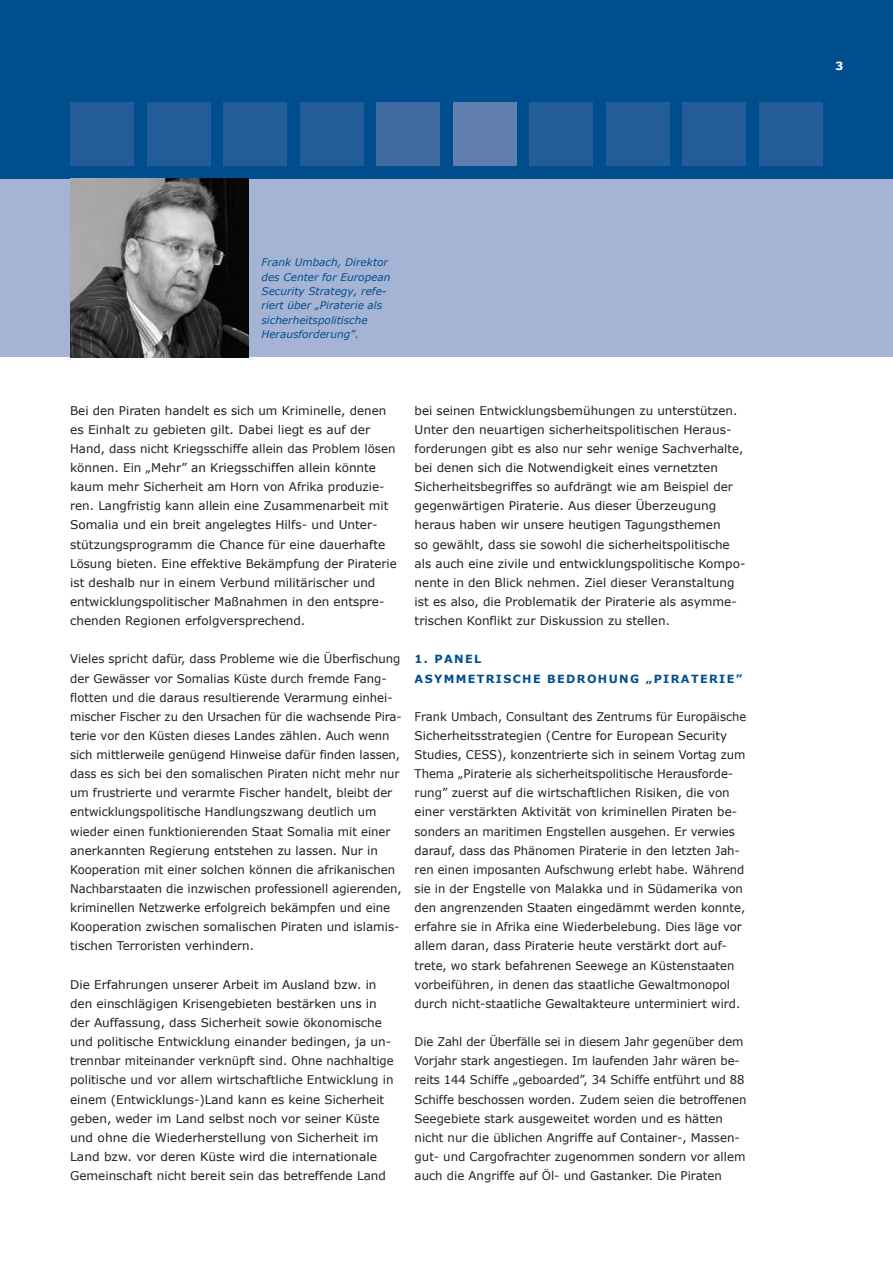
<style>
.page{position:relative;width:893px;height:1263px;background:#fff}
.page>*{position:absolute;margin:0;border:0;box-sizing:border-box;transform-origin:0 0}
.t1{font:12px/19.2px "Verdana";color:#231f20}
.t2{font:12px/19.2px "Verdana";color:#231f20;scale:.96 1}
.t3{font:700 11.25px/19.2px "Verdana";letter-spacing:.12em;color:#004e8e}
.t4{font:700 11.25px "Verdana";color:#fff}
.t5{font:italic 10.5px/14.4px "Verdana";color:#004e8e}
</style>
<div class="page">
<div style="left:0;top:179px;width:893px;height:178px;background:#a5b4d4"></div>
<div style="left:0;top:0;width:893px;height:179px;background:#004e8e"></div>
<div style="left:70px;top:102px;width:64px;height:64px;background:#235d99"></div>
<div style="left:147px;top:102px;width:63px;height:64px;background:#235d99"></div>
<div style="left:223px;top:102px;width:64px;height:64px;background:#235d99"></div>
<div style="left:606px;top:102px;width:64px;height:64px;background:#235d99"></div>
<div style="left:682px;top:102px;width:64px;height:64px;background:#235d99"></div>
<div style="left:759px;top:102px;width:64px;height:64px;background:#235d99"></div>
<div style="left:300px;top:102px;width:64px;height:64px;background:#235d99"></div>
<div style="left:376px;top:102px;width:64px;height:64px;background:#406aa1"></div>
<div style="left:453px;top:102px;width:64px;height:64px;background:#617eaf"></div>
<div style="left:529px;top:102px;width:64px;height:64px;background:#235d99"></div>
<img style="left:70px;top:179px;width:179px;height:178px">
<p class="t5" style="left:261px;top:255px;width:130px">Frank Umbach, Direktor des Center for European<br>Security Strategy, refe&shy;riert über „Piraterie als sicherheitspolitische<br>Herausforderung”.</p>
<p class="t1" style="left:70px;top:400px;width:328px">Bei den Piraten handelt es sich um Kriminelle, denen es Einhalt zu gebieten gilt. Dabei liegt es auf der Hand, dass nicht Kriegsschiffe allein das Problem lösen können. Ein „Mehr” an Kriegsschiffen allein könnte kaum mehr Sicherheit am Horn von Afrika produzie&shy;ren. Langfristig kann allein eine Zusammenarbeit mit Somalia und ein breit angelegtes Hilfs- und Unter&shy;stützungsprogramm die Chance für eine dauerhafte Lösung bieten. Eine effektive Bekämpfung der Piraterie ist deshalb nur in einem Verbund militärischer und entwicklungspolitischer Maßnahmen in den entspre&shy;chenden Regionen erfolgversprechend.</p>
<p class="t1" style="left:70px;top:649px;width:333px">Vieles spricht dafür, dass Probleme wie die Überfischung der Gewässer vor Somalias Küste durch fremde Fang&shy;flotten und die daraus resultierende Verarmung einhei&shy;mischer Fischer zu den Ursachen für die wachsende Pira&shy;terie vor den Küsten dieses Landes zählen. Auch wenn sich mittlerweile genügend Hinweise dafür finden lassen, dass es sich bei den somalischen Piraten nicht mehr nur um frustrierte und verarmte Fischer handelt, bleibt der entwicklungs politische Handlungszwang deutlich um wieder einen funktionierenden Staat Somalia mit einer anerkannten Regierung entstehen zu lassen. Nur in Kooperation mit einer solchen können die afrikanischen Nachbarstaaten die inzwischen professionell agierenden, kriminellen Netzwerke erfolgreich bekämpfen und eine Kooperation zwischen somalischen Piraten und islamis&shy;tischen Terroristen verhindern.</p>
<p class="t1" style="left:70px;top:974px;width:325px">Die Erfahrungen unserer Arbeit im Ausland bzw. in den einschlägigen Krisengebieten bestärken uns in der Auffassung, dass Sicherheit sowie ökonomische und politische Entwicklung einander bedingen, ja un&shy;trennbar miteinander verknüpft sind. Ohne nachhaltige politische und vor allem wirtschaftliche Entwicklung in einem (Entwicklungs-)Land kann es keine Sicherheit geben, weder im Land selbst noch vor seiner Küste und ohne die Wiederherstellung von Sicherheit im Land bzw. vor deren Küste wird die internationale Gemeinschaft nicht bereit sein das betreffende Land</p>
<p class="t1" style="left:415px;top:400px;width:332px">bei seinen Entwicklungsbemühungen zu unterstützen.<br>Unter den neuartigen sicherheitspolitischen Heraus&shy;forderungen gibt es also nur sehr wenige Sachverhalte, bei denen sich die Notwendigkeit eines vernetzten Sicherheitsbegriffes so aufdrängt wie am Beispiel der gegenwärtigen Piraterie. Aus dieser Überzeugung heraus haben wir unsere heutigen Tagungsthemen<br>so gewählt, dass sie sowohl die sicherheitspolitische als auch eine zivile und entwicklungspolitische Kompo&shy;nente in den Blick nehmen. Ziel dieser Veranstaltung ist es also, die Problematik der Piraterie als asymme&shy;trischen Konflikt zur Diskussion zu stellen.</p>
<p class="t3" style="left:415px;top:649px;width:329px">1. PANEL<br>ASYMMETRISCHE BEDROHUNG „PIRATERIE”</p>
<p class="t2" style="left:415px;top:706px;width:347px">Frank Umbach, Consultant des Zentrums für Euro päische Sicherheitsstrategien (Centre for European Security Studies, CESS), konzentrierte sich in seinem Vortag zum Thema „Piraterie als sicherheitspolitische Herausforde&shy;rung” zuerst auf die wirtschaftlichen Risiken, die von einer verstärkten Aktivität von kriminellen Piraten be&shy;sonders an maritimen Engstellen ausgehen. Er verwies darauf, dass das Phänomen Piraterie in den letzten Jah&shy;ren einen imposanten Aufschwung erlebt habe. Während sie in der Engstelle von Malakka und in Südamerika von den angrenzenden Staaten eingedämmt werden konnte, erfahre sie in Afrika eine Wiederbelebung. Dies läge vor allem daran, dass Piraterie heute verstärkt dort auf&shy;trete, wo stark befahrenen Seewege an Küstenstaaten vorbeiführen, in denen das staatliche Gewaltmonopol durch nicht-staatliche Gewaltakteure unterminiert wird.</p>
<p class="t1" style="left:415px;top:1032px;width:333px">Die Zahl der Überfälle sei in diesem Jahr gegenüber dem Vorjahr stark angestiegen. Im laufenden Jahr wären be&shy;reits 144 Schiffe „geboarded”, 34 Schiffe entführt und 88<br>Schiffe beschossen worden. Zudem seien die betroffenen Seegebiete stark ausgeweitet worden und es hätten nicht nur die üblichen Angriffe auf Container-, Massen&shy;gut- und Cargofrachter zugenommen sondern vor allem auch die Angriffe auf Öl- und Gastanker. Die Piraten</p>
<p class="t4" style="left:836px;top:59px;width:9px">3</p>
</div>
